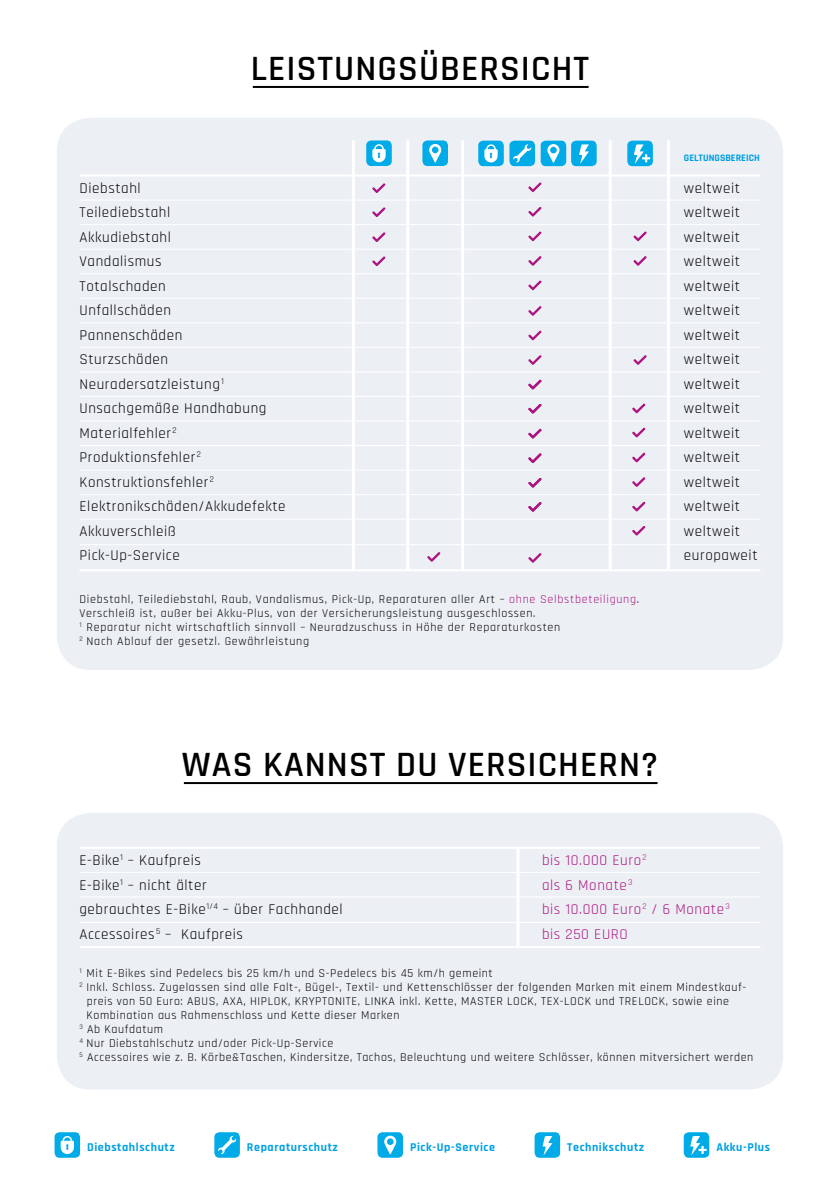
<style>
.page{position:relative;width:840px;height:1191px;background:#fff}
.page>*{position:absolute;margin:0;border:0;box-sizing:border-box;transform-origin:0 0}
.t1{font:600 36px "Rajdhani";letter-spacing:.03em;color:#000}
.t2{font:15px/24.4px "Rajdhani";letter-spacing:.04em;color:#000}
.t3{font:15px/24.4px "Rajdhani";letter-spacing:.04em;color:#ac1480}
.t4{font:12px/14px "Rajdhani";letter-spacing:.05em;color:#000}
.t5{font:700 12px "Rajdhani";letter-spacing:.05em;color:#009fe3}
.t6{font:700 10px "Rajdhani";color:#009fe3}
.s1{color:#ac1480}
</style>
<div class="page">
<hr style="left:184px;top:782px;width:473px;height:2px;background:#000">
<div style="left:57px;top:813px;width:725px;height:276px;background:#ecf0f5;border-radius:34px"></div>
<hr style="left:79px;top:847px;width:681px;height:2px;background:#fff">
<hr style="left:79px;top:872px;width:681px;height:1px;background:#fff">
<hr style="left:79px;top:896px;width:681px;height:1px;background:#fff">
<hr style="left:516px;top:847px;width:3px;height:99px;background:#fff">
<hr style="left:79px;top:946px;width:681px;height:2px;background:#fff">
<hr style="left:79px;top:922px;width:681px;height:1px;background:#fff">
<div style="left:57px;top:118px;width:725px;height:552px;background:#ecf0f5;border-radius:34px"></div>
<hr style="left:79px;top:174px;width:681px;height:2px;background:#fff">
<hr style="left:79px;top:199px;width:681px;height:1px;background:#fff">
<hr style="left:79px;top:273px;width:681px;height:1px;background:#fff">
<hr style="left:79px;top:298px;width:681px;height:1px;background:#fff">
<hr style="left:79px;top:322px;width:681px;height:1px;background:#fff">
<hr style="left:79px;top:347px;width:681px;height:1px;background:#fff">
<hr style="left:79px;top:396px;width:681px;height:1px;background:#fff">
<hr style="left:79px;top:420px;width:681px;height:1px;background:#fff">
<hr style="left:79px;top:469px;width:681px;height:1px;background:#fff">
<hr style="left:79px;top:494px;width:681px;height:1px;background:#fff">
<hr style="left:79px;top:518px;width:681px;height:1px;background:#fff">
<hr style="left:79px;top:371px;width:681px;height:1px;background:#fff">
<hr style="left:79px;top:445px;width:681px;height:1px;background:#fff">
<hr style="left:79px;top:249px;width:681px;height:1px;background:#fff">
<hr style="left:79px;top:224px;width:681px;height:1px;background:#fff">
<hr style="left:351px;top:140px;width:3px;height:430px;background:#fff">
<hr style="left:608px;top:140px;width:3px;height:430px;background:#fff">
<hr style="left:406px;top:140px;width:3px;height:430px;background:#fff">
<hr style="left:461px;top:140px;width:3px;height:430px;background:#fff">
<div style="left:422px;top:140px;width:25px;height:26px;background:#00abe7;border-radius:5px"></div>
<svg style="left:429px;top:144px;width:12px;height:19px"></svg>
<div style="left:366px;top:140px;width:25px;height:26px;background:#00abe7;border-radius:5px"></div>
<svg style="left:372px;top:144px;width:13px;height:18px"></svg>
<hr style="left:666px;top:140px;width:3px;height:430px;background:#fff">
<hr style="left:253px;top:86px;width:335px;height:2px;background:#000">
<hr style="left:79px;top:569px;width:681px;height:2px;background:#fff">
<hr style="left:79px;top:544px;width:681px;height:1px;background:#fff">
<div style="left:54px;top:1132px;width:26px;height:25px;background:#00abe7;border-radius:5px"></div>
<svg style="left:61px;top:1136px;width:13px;height:18px"></svg>
<div style="left:214px;top:1132px;width:26px;height:25px;background:#00abe7;border-radius:5px"></div>
<svg style="left:218px;top:1135px;width:18px;height:19px"></svg>
<div style="left:377px;top:1132px;width:26px;height:25px;background:#00abe7;border-radius:5px"></div>
<svg style="left:384px;top:1135px;width:12px;height:20px"></svg>
<div style="left:534px;top:1132px;width:26px;height:25px;background:#00abe7;border-radius:5px"></div>
<svg style="left:542px;top:1136px;width:10px;height:19px"></svg>
<div style="left:683px;top:1132px;width:26px;height:25px;background:#00abe7;border-radius:5px"></div>
<svg style="left:690px;top:1136px;width:16px;height:19px"></svg>
<div style="left:509px;top:141px;width:25px;height:25px;background:#00abe7;border-radius:5px"></div>
<svg style="left:513px;top:144px;width:18px;height:19px"></svg>
<div style="left:540px;top:141px;width:26px;height:25px;background:#00abe7;border-radius:5px"></div>
<svg style="left:547px;top:144px;width:12px;height:19px"></svg>
<div style="left:478px;top:141px;width:25px;height:25px;background:#00abe7;border-radius:5px"></div>
<svg style="left:484px;top:144px;width:13px;height:18px"></svg>
<div style="left:571px;top:141px;width:25px;height:25px;background:#00abe7;border-radius:5px"></div>
<svg style="left:579px;top:144px;width:9px;height:20px"></svg>
<div style="left:627px;top:141px;width:25px;height:25px;background:#00abe7;border-radius:5px"></div>
<svg style="left:633px;top:144px;width:16px;height:20px"></svg>
<svg style="left:372px;top:183px;width:13px;height:10px"></svg>
<svg style="left:372px;top:207px;width:13px;height:10px"></svg>
<svg style="left:372px;top:232px;width:13px;height:10px"></svg>
<svg style="left:528px;top:182px;width:13px;height:10px"></svg>
<svg style="left:528px;top:207px;width:13px;height:9px"></svg>
<svg style="left:528px;top:231px;width:13px;height:10px"></svg>
<svg style="left:528px;top:256px;width:13px;height:10px"></svg>
<svg style="left:528px;top:280px;width:13px;height:10px"></svg>
<svg style="left:528px;top:306px;width:13px;height:10px"></svg>
<svg style="left:528px;top:330px;width:13px;height:10px"></svg>
<svg style="left:528px;top:355px;width:13px;height:10px"></svg>
<svg style="left:372px;top:256px;width:13px;height:10px"></svg>
<svg style="left:427px;top:552px;width:13px;height:10px"></svg>
<svg style="left:528px;top:553px;width:13px;height:10px"></svg>
<svg style="left:528px;top:380px;width:13px;height:9px"></svg>
<svg style="left:528px;top:404px;width:13px;height:9px"></svg>
<svg style="left:528px;top:429px;width:13px;height:9px"></svg>
<svg style="left:528px;top:453px;width:13px;height:10px"></svg>
<svg style="left:528px;top:478px;width:13px;height:9px"></svg>
<svg style="left:528px;top:502px;width:13px;height:9px"></svg>
<svg style="left:632px;top:403px;width:13px;height:10px"></svg>
<svg style="left:632px;top:427px;width:13px;height:10px"></svg>
<svg style="left:632px;top:452px;width:13px;height:10px"></svg>
<svg style="left:632px;top:477px;width:13px;height:10px"></svg>
<svg style="left:632px;top:502px;width:13px;height:9px"></svg>
<svg style="left:632px;top:526px;width:13px;height:9px"></svg>
<svg style="left:633px;top:231px;width:13px;height:10px"></svg>
<svg style="left:633px;top:256px;width:13px;height:10px"></svg>
<svg style="left:633px;top:355px;width:13px;height:10px"></svg>
<h1 class="t1" style="left:251px;top:47px;width:339px">LEISTUNGSÜBERSICHT</h1>
<p class="t2" style="left:79px;top:176px;width:208px">Diebstahl<br>Teilediebstahl<br>Akkudiebstahl<br>Vandalismus<br>Totalschaden<br>Unfallschäden<br>Pannenschäden<br>Sturzschäden<br>Neuradersatzleistung<sup>1<br></sup>Unsachgemäße Handhabung<br>Materialfehler <sup>2<br></sup>Produktionsfehler <sup>2<br></sup>Konstruktionsfehler <sup>2<br></sup>Elektronikschäden/Akkudefekte<br>Akkuverschleiß<br>Pick-Up-Service</p>
<p class="t4" style="left:79px;top:592px;width:561px">Diebstahl, Teilediebstahl, Raub, Vandalismus, Pick-Up, Reparaturen aller Art – <span class="s1">ohne Selbstbeteiligung</span>.<br>Verschleiß ist, außer bei Akku-Plus, von der Versicherungsleistung ausgeschlossen.<br><sup>1</sup> Reparatur nicht wirtschaftlich sinnvoll – Neuradzuschuss in Höhe der Reparaturkosten<br><sup>2</sup> Nach Ablauf der gesetzl. Gewährleistung</p>
<p class="t6" style="left:683px;top:151px;width:77px">GELTUNGSBEREICH</p>
<p class="t2" style="left:683px;top:176px;width:75px">weltweit weltweit weltweit weltweit weltweit weltweit weltweit weltweit weltweit weltweit weltweit weltweit weltweit weltweit weltweit europaweit</p>
<h1 class="t1" style="left:182px;top:743px;width:477px">WAS KANNST DU VERSICHERN?</h1>
<p class="t2" style="left:79px;top:848px;width:264px">E-Bike<sup>1</sup> – Kaufpreis<br>E-Bike<sup>1</sup> – nicht älter<br>gebrauchtes E-Bike<sup>1/4</sup> – über Fachhandel<br>Accessoires <sup>5</sup> – Kaufpreis</p>
<p class="t3" style="left:541px;top:848px;width:189px">bis 10.000 Euro<sup>2<br></sup>als 6 Monate <sup>3<br></sup>bis 10.000 Euro<sup>2</sup> / 6 Monate <sup>3 </sup>bis 250 EURO</p>
<p class="t4" style="left:79px;top:966px;width:414px"><sup>1</sup> Mit E-Bikes sind Pedelecs bis 25 km/h und S-Pedelecs bis 45 km/h gemeint</p>
<p class="t4" style="left:79px;top:980px;width:667px"><sup>2</sup> Inkl. Schloss. Zugelassen sind alle Falt-, Bügel-, Textil- und Kettenschlösser der folgenden Marken mit einem Mindestkauf-</p>
<p class="t4" style="left:87px;top:994px;width:643px">preis von 50 Euro: ABUS, AXA, HIPLOK, KRYPTONITE, LINKA inkl. Kette, MASTER LOCK, TEX-LOCK und TRELOCK, sowie eine</p>
<p class="t4" style="left:86px;top:1008px;width:314px">Kombination aus Rahmenschloss und Kette dieser Marken</p>
<p class="t4" style="left:79px;top:1022px;width:85px"><sup>3</sup> Ab Kaufdatum</p>
<p class="t4" style="left:79px;top:1036px;width:255px"><sup>4</sup> Nur Diebstahlschutz und/oder Pick-Up-Service</p>
<p class="t4" style="left:79px;top:1050px;width:675px"><sup>5</sup> Accessoires wie z. B. Körbe&amp;Taschen, Kindersitze, Tachos, Beleuchtung und weitere Schlösser, können mitversichert werden</p>
<p class="t5" style="left:87px;top:1139px;width:89px">Diebstahlschutz</p>
<p class="t5" style="left:247px;top:1139px;width:92px">Reparaturschutz</p>
<p class="t5" style="left:410px;top:1139px;width:86px">Pick-Up-Service</p>
<p class="t5" style="left:567px;top:1139px;width:78px">Technikschutz</p>
<p class="t5" style="left:716px;top:1139px;width:55px">Akku-Plus</p>
</div>
